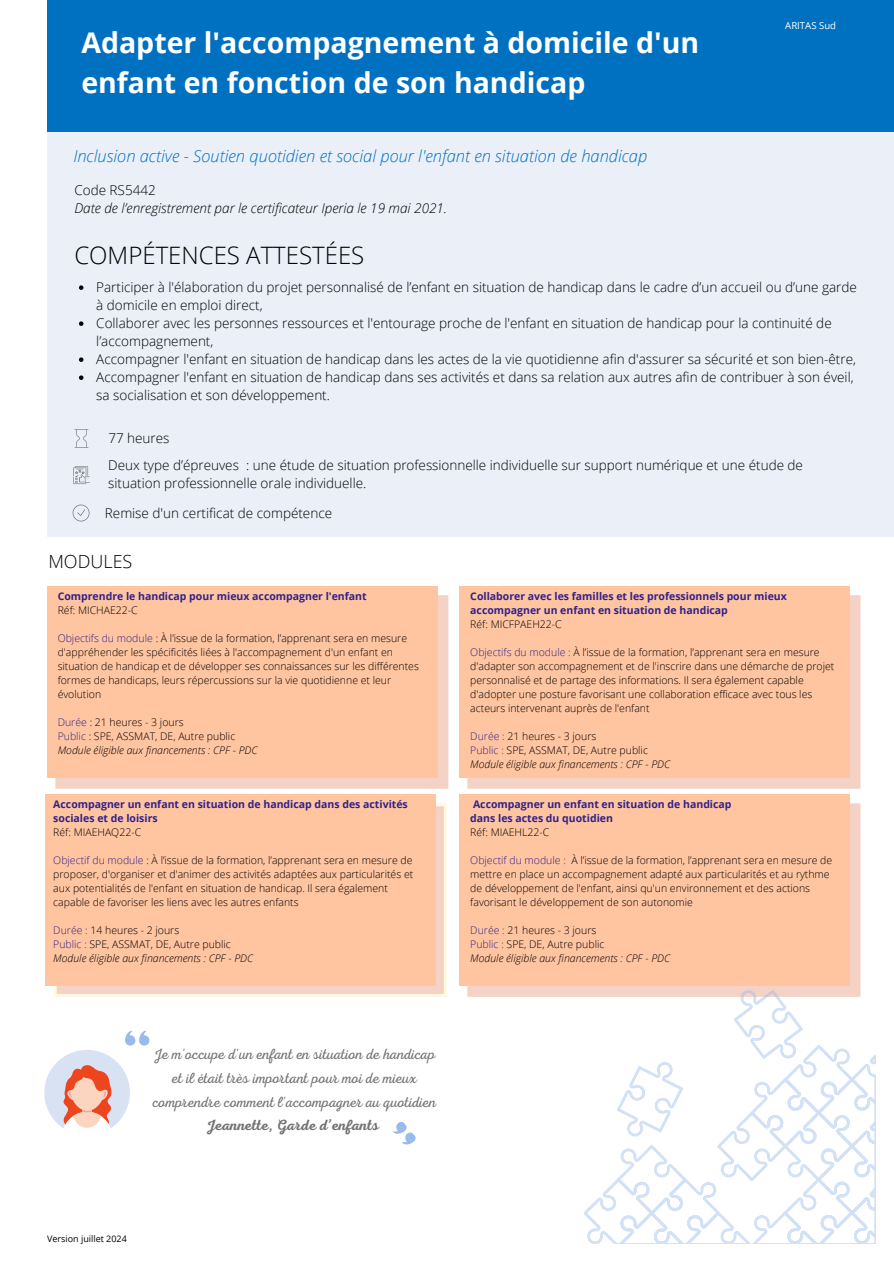
<style>
.page{position:relative;width:894px;height:1264px;background:#fff}
.page>*{position:absolute;margin:0;border:0;box-sizing:border-box;transform-origin:0 0}
.t1{font:700 28.5px/39.3px "Open Sans";color:#fff}
.t2{font:300 24px "Open Sans";color:#000}
.t3{font:300 18px "Open Sans";color:#000}
.t4{font:italic 300 16.5px "Open Sans";color:#0071c1}
.t5{font:300 15px/23.7px "Nexa Script";color:#737373;text-align:center}
.t6{font:300 13.5px/18px "Open Sans";color:#000}
.t7{font:italic 300 13.5px/18px "Open Sans";color:#000}
.t8{font:300 10.5px/14px "Open Sans";color:#000}
.t9{font:700 10.5px/14px "Open Sans";color:#302289}
.t10{font:italic 300 10.5px/14px "Open Sans";color:#000}
.t11{font:9.6px "Open Sans";color:#fff}
.t12{font:9px "Open Sans";color:#000}
.s1{font-style:normal}
.s2{font-weight:300;color:#000}
.s3{color:#302289}
.s4{font-style:italic}
.s5{color:#680a82}
.s6{font-style:normal;color:#302289}
.s7{font-weight:600}
</style>
<div class="page">
<div style="left:47px;top:131px;width:846px;height:405px;background:#eaeff8"></div>
<div style="left:47px;top:0;width:846px;height:132px;background:#0071c1"></div>
<svg style="left:55px;top:595px;width:393px;height:193px;background:#f4d1c2"></svg>
<div style="left:47px;top:587px;width:390px;height:190px;background:#ffc4a0"></div>
<svg style="left:467px;top:595px;width:393px;height:193px;background:#f5d1c1"></svg>
<div style="left:459px;top:587px;width:389px;height:190px;background:#ffc4a0"></div>
<svg style="left:467px;top:803px;width:393px;height:193px;background:#f5d0bf"></svg>
<div style="left:459px;top:795px;width:389px;height:190px;background:#ffc4a0"></div>
<svg style="left:54px;top:803px;width:392px;height:193px;background:#f7d9c7"></svg>
<div style="left:45px;top:795px;width:390px;height:190px;background:#ffc4a0"></div>
<svg style="left:584px;top:989px;width:291px;height:254px"></svg>
<svg style="left:125px;top:1030px;width:24px;height:15px"></svg>
<svg style="left:393px;top:1122px;width:23px;height:23px"></svg>
<div style="left:44px;top:1049px;width:86px;height:86px;background:#d9e2f3;border-radius:50%"></div>
<svg style="left:62px;top:1065px;width:50px;height:70px"></svg>
<svg style="left:79px;top:285px;width:4px;height:5px"></svg>
<svg style="left:79px;top:321px;width:4px;height:5px"></svg>
<svg style="left:79px;top:357px;width:4px;height:5px"></svg>
<svg style="left:79px;top:375px;width:4px;height:5px"></svg>
<svg style="left:74px;top:429px;width:14px;height:19px"></svg>
<svg style="left:73px;top:504px;width:16px;height:17px"></svg>
<svg style="left:73px;top:466px;width:16px;height:18px"></svg>
<h5 class="t1" style="left:81px;top:23px;width:619px">Adapter l'accompagnement à domicile d'un enfant en fonction de son handicap</h5>
<h3 class="t4" style="left:73px;top:144px;width:575px">Inclusion active - Soutien quotidien et social pour l'enfant en situation de handicap</h3>
<p class="t11" style="left:785px;top:19px;width:52px">ARITAS Sud</p>
<h6 class="t7" style="left:74px;top:181px;width:374px"><span class="s1">Code RS5442<br></span>Date de l’enregistrement par le certificateur Iperia le 19 mai 2021.</h6>
<h6 class="t2" style="left:74px;top:239px;width:291px">COMPÉTENCES ATTESTÉES</h6>
<h6 class="t6" style="left:96px;top:278px;width:761px">Participer à l'élaboration du projet personnalisé de l’enfant en situation de handicap dans le cadre d’un accueil ou d’une garde à domicile en emploi direct,</h6>
<h6 class="t6" style="left:96px;top:314px;width:736px">Collaborer avec les personnes ressources et l'entourage proche de l'enfant en situation de handicap pour la continuité de l’accompagnement,</h6>
<h6 class="t6" style="left:96px;top:350px;width:761px">Accompagner l'enfant en situation de handicap dans les actes de la vie quotidienne afin d'assurer sa sécurité et son bien-être,</h6>
<p class="t6" style="left:96px;top:368px;width:758px">Accompagner l'enfant en situation de handicap dans ses activités et dans sa relation aux autres afin de contribuer à son éveil, sa socialisation et son développement.</p>
<p class="t6" style="left:108px;top:428px;width:63px">77 heures</p>
<p class="t6" style="left:108px;top:456px;width:696px">Deux type d’épreuves : une étude de situation professionnelle individuelle sur support numérique et une étude de situation professionnelle orale individuelle.</p>
<h5 class="t6" style="left:105px;top:504px;width:229px">Remise d'un certificat de compétence</h5>
<h6 class="t3" style="left:48px;top:549px;width:85px">MODULES</h6>
<h1 class="t9" style="left:58px;top:589px;width:310px">Comprendre le handicap pour mieux accompagner l'enfant<br><span class="s2">Réf: MICHAE22-C</span></h1>
<h6 class="t8" style="left:58px;top:631px;width:362px"><span class="s3">Objectifs du module</span> : À l’issue de la formation, l’apprenant sera en mesure d'appréhender les spécificités liées à l'accompagnement d'un enfant en situation de handicap et de développer ses connaissances sur les différentes formes de handicaps, leurs répercussions sur la vie quotidienne et leur évolution</h6>
<h4 class="t8" style="left:58px;top:715px;width:201px"><span class="s3">Durée</span> : 21 heures - 3 jours<br><span class="s3">Public</span> : SPE, ASSMAT, DE, Autre public<br><span class="s4">Module éligible aux financements : CPF - PDC</span></h4>
<p class="t9" style="left:53px;top:797px;width:356px">Accompagner un enfant en situation de handicap dans des activités sociales et de loisirs<br><span class="s2">Réf: MIAEHAQ22-C</span></p>
<p class="t8" style="left:53px;top:853px;width:361px"><span class="s3">Objectif du module</span> : À l’issue de la formation, l’apprenant sera en mesure de proposer, d'organiser et d'animer des activités adaptées aux particularités et aux potentialités de l'enfant en situation de handicap. Il sera également capable de favoriser les liens avec les autres enfants</p>
<p class="t8" style="left:53px;top:923px;width:201px"><span class="s3">Durée :</span> 14 heures - 2 jours<br><span class="s3">Public :</span> SPE, ASSMAT, DE, Autre public<br><span class="s4">Module éligible aux financements : CPF - PDC</span></p>
<p class="t9" style="left:470px;top:589px;width:318px">Collaborer avec les familles et les professionnels pour mieux accompagner un enfant en situation de handicap<br><span class="s2">Réf: MICFPAEH22-C</span></p>
<p class="t8" style="left:470px;top:645px;width:365px"><span class="s3">Objectifs du module :</span> À l’issue de la formation, l’apprenant sera en mesure d'adapter son accompagnement et de l'inscrire dans une démarche de projet personnalisé et de partage des informations. Il sera également capable d'adopter une posture favorisant une collaboration efficace avec tous les acteurs intervenant auprès de l'enfant</p>
<h5 class="t8" style="left:470px;top:729px;width:201px"><span class="s3">Durée :</span> 21 heures - 3 jours<br><span class="s3">Public</span> <span class="s5">:</span> SPE, ASSMAT, DE, Autre public<br><span class="s4">Module éligible aux financements : CPF - PDC</span></h5>
<h5 class="t9" style="left:470px;top:797px;width:263px">Accompagner un enfant en situation de handicap dans les actes du quotidien<br><span class="s2">Réf: MIAEHL22-C</span></h5>
<h2 class="t8" style="left:470px;top:853px;width:363px"><span class="s3">Objectif du module :</span> À l’issue de la formation, l’apprenant sera en mesure de mettre en place un accompagnement adapté aux particularités et au rythme de développement de l'enfant, ainsi qu'un environnement et des actions favorisant le développement de son autonomie</h2>
<p class="t10" style="left:470px;top:923px;width:201px"><span class="s6">Durée :</span> <span class="s1">21 heures - 3 jours<br></span><span class="s6">Public :</span> <span class="s1">SPE, DE, Autre public<br></span>Module éligible aux financements : CPF - PDC</p>
<p class="t5" style="left:153px;top:1043px;width:285px">Je m'occupe d'un enfant en situation de handicap et il était très important pour moi de mieux comprendre comment l'accompagner au quotidien <span class="s7">Jeannette, Garde d’enfants</span></p>
<h5 class="t12" style="left:47px;top:1232px;width:81px">Version juillet 2024</h5>
</div>
